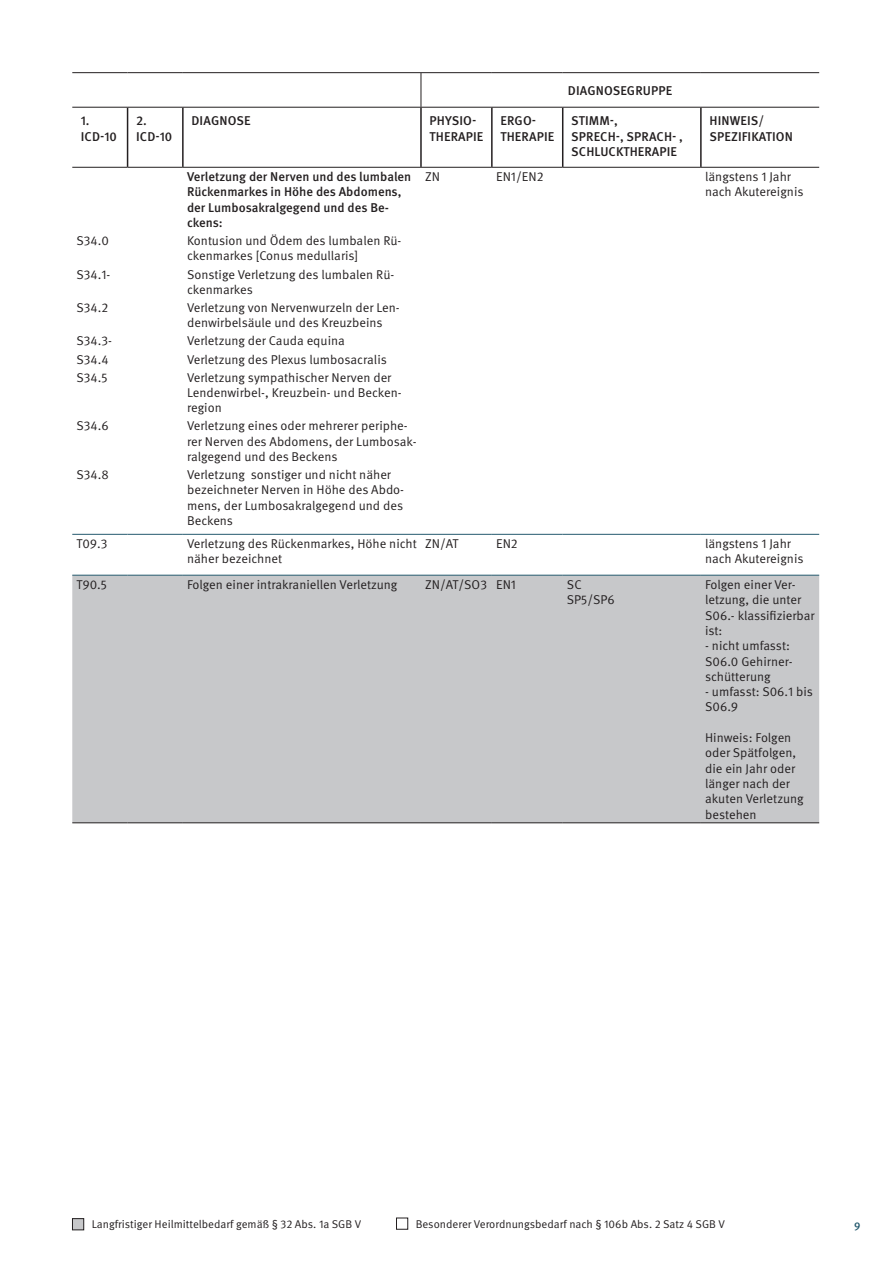
<style>
.page{position:relative;width:893px;height:1263px;background:#fff}
.page>*{position:absolute;margin:0;border:0;box-sizing:border-box;transform-origin:0 0}
.Subhead_3_Broschüre{font:12.75px/15.3px "Meta Pro";color:#231f20}
.Subhead_3_Broschüre-2{font:500 12.75px/15.3px "Meta Pro";color:#231f20}
.Copytext_Meta_Pro_No{font:11.25px "Meta Pro";color:#231f20}
.t1{font:500 11.25px "Meta Pro";color:#255a6e}
</style>
<div class="page">
<svg style="left:72px;top:73px;width:747px;height:94px"></svg>
<svg style="left:72px;top:533px;width:747px;height:42px"></svg>
<div style="left:72px;top:576px;width:747px;height:246px;background:#c7c8ca"></div>
<hr style="left:72px;top:534px;width:56px;height:1px;background:#255a6e">
<hr style="left:128px;top:534px;width:55px;height:1px;background:#255a6e">
<hr style="left:183px;top:534px;width:238px;height:1px;background:#255a6e">
<hr style="left:421px;top:534px;width:71px;height:1px;background:#255a6e">
<hr style="left:492px;top:534px;width:71px;height:1px;background:#255a6e">
<hr style="left:563px;top:534px;width:138px;height:1px;background:#255a6e">
<hr style="left:701px;top:534px;width:118px;height:1px;background:#255a6e">
<hr style="left:72px;top:575px;width:56px;height:1px;background:#255a6e">
<hr style="left:128px;top:575px;width:55px;height:1px;background:#255a6e">
<hr style="left:183px;top:575px;width:238px;height:1px;background:#255a6e">
<hr style="left:421px;top:575px;width:71px;height:1px;background:#255a6e">
<hr style="left:492px;top:575px;width:71px;height:1px;background:#255a6e">
<hr style="left:563px;top:575px;width:138px;height:1px;background:#255a6e">
<hr style="left:701px;top:575px;width:118px;height:1px;background:#255a6e">
<hr style="left:421px;top:73px;width:1px;height:34px;background:#231f20">
<hr style="left:127px;top:108px;width:1px;height:59px;background:#231f20">
<hr style="left:182px;top:108px;width:2px;height:59px;background:#231f20">
<hr style="left:420px;top:108px;width:2px;height:59px;background:#231f20">
<hr style="left:491px;top:108px;width:2px;height:59px;background:#231f20">
<hr style="left:562px;top:108px;width:1px;height:59px;background:#231f20">
<hr style="left:700px;top:108px;width:2px;height:59px;background:#231f20">
<hr style="left:72px;top:72px;width:56px;height:1px;background:#231f20">
<hr style="left:128px;top:72px;width:55px;height:1px;background:#231f20">
<hr style="left:183px;top:72px;width:238px;height:1px;background:#231f20">
<hr style="left:421px;top:72px;width:71px;height:1px;background:#231f20">
<hr style="left:492px;top:72px;width:71px;height:1px;background:#231f20">
<hr style="left:563px;top:72px;width:138px;height:1px;background:#231f20">
<hr style="left:701px;top:72px;width:118px;height:1px;background:#231f20">
<hr style="left:72px;top:107px;width:56px;height:1px;background:#231f20">
<hr style="left:128px;top:107px;width:55px;height:1px;background:#231f20">
<hr style="left:183px;top:107px;width:238px;height:1px;background:#231f20">
<hr style="left:421px;top:107px;width:71px;height:1px;background:#231f20">
<hr style="left:492px;top:107px;width:71px;height:1px;background:#231f20">
<hr style="left:563px;top:107px;width:138px;height:1px;background:#231f20">
<hr style="left:701px;top:107px;width:118px;height:1px;background:#231f20">
<hr style="left:72px;top:167px;width:56px;height:1px;background:#231f20">
<hr style="left:128px;top:167px;width:55px;height:1px;background:#231f20">
<hr style="left:183px;top:167px;width:238px;height:1px;background:#231f20">
<hr style="left:421px;top:167px;width:71px;height:1px;background:#231f20">
<hr style="left:492px;top:167px;width:71px;height:1px;background:#231f20">
<hr style="left:563px;top:167px;width:138px;height:1px;background:#231f20">
<hr style="left:701px;top:167px;width:118px;height:1px;background:#231f20">
<hr style="left:72px;top:822px;width:56px;height:1px;background:#231f20">
<hr style="left:128px;top:822px;width:55px;height:1px;background:#231f20">
<hr style="left:183px;top:822px;width:238px;height:1px;background:#231f20">
<hr style="left:421px;top:822px;width:71px;height:1px;background:#231f20">
<hr style="left:492px;top:822px;width:71px;height:1px;background:#231f20">
<hr style="left:563px;top:822px;width:138px;height:1px;background:#231f20">
<hr style="left:701px;top:822px;width:118px;height:1px;background:#231f20">
<div style="left:396px;top:1218px;width:12px;height:11px;border:1px solid #231f20"></div>
<div style="left:72px;top:1218px;width:12px;height:12px;background:#c7c8ca"></div>
<div style="left:72px;top:1218px;width:12px;height:12px;border:1px solid #231f20"></div>
<p class="Subhead_3_Broschüre-2" style="left:81px;top:114px;width:10px">1.</p>
<p class="Subhead_3_Broschüre-2" style="left:81px;top:129px;width:38px">ICD-10</p>
<p class="Subhead_3_Broschüre-2" style="left:136px;top:114px;width:12px">2.</p>
<p class="Subhead_3_Broschüre-2" style="left:136px;top:129px;width:38px">ICD-10</p>
<p class="Subhead_3_Broschüre-2" style="left:568px;top:83px;width:106px">DIAGNOSEGRUPPE</p>
<p class="Subhead_3_Broschüre-2" style="left:191px;top:114px;width:61px">DIAGNOSE</p>
<p class="Subhead_3_Broschüre-2" style="left:430px;top:114px;width:55px">PHYSIO-<br>THERAPIE</p>
<p class="Subhead_3_Broschüre-2" style="left:500px;top:114px;width:55px">ERGO-<br>THERAPIE</p>
<p class="Subhead_3_Broschüre-2" style="left:571px;top:114px;width:113px">STIMM-,<br>SPRECH-, SPRACH- ,<br>SCHLUCKTHERAPIE</p>
<p class="Subhead_3_Broschüre-2" style="left:709px;top:114px;width:85px">HINWEIS/<br>SPEZIFIKATION</p>
<p class="Subhead_3_Broschüre-2" style="left:187px;top:169px;width:226px">Verletzung der Nerven und des lumbalen<br>Rückenmarkes in Höhe des Abdomens, der Lumbosakralgegend und des Be&shy;ckens:</p>
<p class="Subhead_3_Broschüre" style="left:425px;top:169px;width:16px">ZN</p>
<p class="Subhead_3_Broschüre" style="left:496px;top:169px;width:49px">EN1/EN2</p>
<p class="Subhead_3_Broschüre" style="left:705px;top:169px;width:100px">längstens 1 Jahr nach Akutereignis</p>
<p class="Subhead_3_Broschüre" style="left:77px;top:233px;width:34px">S34.0</p>
<p class="Subhead_3_Broschüre" style="left:187px;top:233px;width:216px">Kontusion und Ödem des lumbalen Rü&shy;ckenmarkes [Conus medullaris]</p>
<p class="Subhead_3_Broschüre" style="left:77px;top:267px;width:35px">S34.1-</p>
<p class="Subhead_3_Broschüre" style="left:187px;top:267px;width:209px">Sonstige Verletzung des lumbalen Rü&shy;ckenmarkes</p>
<p class="Subhead_3_Broschüre" style="left:77px;top:300px;width:33px">S34.2</p>
<p class="Subhead_3_Broschüre" style="left:187px;top:300px;width:214px">Verletzung von Nervenwurzeln der Len&shy;denwirbelsäule und des Kreuzbeins</p>
<p class="Subhead_3_Broschüre" style="left:77px;top:334px;width:37px">S34.3-</p>
<p class="Subhead_3_Broschüre" style="left:187px;top:334px;width:159px">Verletzung der Cauda equina</p>
<p class="Subhead_3_Broschüre" style="left:77px;top:352px;width:34px">S34.4</p>
<p class="Subhead_3_Broschüre" style="left:187px;top:352px;width:201px">Verletzung des Plexus lumbosacralis</p>
<p class="Subhead_3_Broschüre" style="left:77px;top:370px;width:33px">S34.5</p>
<p class="Subhead_3_Broschüre" style="left:187px;top:370px;width:216px">Verletzung sympathischer Nerven der<br>Lendenwirbel-, Kreuzbein- und Becken&shy;region</p>
<p class="Subhead_3_Broschüre" style="left:77px;top:419px;width:34px">S34.6</p>
<p class="Subhead_3_Broschüre" style="left:187px;top:419px;width:231px">Verletzung eines oder mehrerer periphe&shy;rer Nerven des Abdomens, der Lumbosak&shy;ralgegend und des Beckens</p>
<p class="Subhead_3_Broschüre" style="left:77px;top:467px;width:34px">S34.8</p>
<p class="Subhead_3_Broschüre" style="left:187px;top:467px;width:219px">Verletzung sonstiger und nicht näher bezeichneter Nerven in Höhe des Abdo&shy;mens, der Lumbosakralgegend und des<br>Beckens</p>
<p class="Subhead_3_Broschüre" style="left:77px;top:536px;width:32px">T09.3</p>
<p class="Subhead_3_Broschüre" style="left:187px;top:536px;width:231px">Verletzung des Rückenmarkes, Höhe nicht näher bezeichnet</p>
<p class="Subhead_3_Broschüre" style="left:425px;top:536px;width:35px">ZN/AT</p>
<p class="Subhead_3_Broschüre" style="left:496px;top:536px;width:23px">EN2</p>
<p class="Subhead_3_Broschüre" style="left:705px;top:536px;width:100px">längstens 1 Jahr nach Akutereignis</p>
<p class="Subhead_3_Broschüre" style="left:77px;top:577px;width:32px">T90.5</p>
<p class="Subhead_3_Broschüre" style="left:187px;top:577px;width:212px">Folgen einer intrakraniellen Verletzung</p>
<p class="Subhead_3_Broschüre" style="left:425px;top:577px;width:63px">ZN/AT/SO3</p>
<p class="Subhead_3_Broschüre" style="left:496px;top:577px;width:21px">EN1</p>
<p class="Subhead_3_Broschüre" style="left:567px;top:577px;width:16px">SC</p>
<p class="Subhead_3_Broschüre" style="left:567px;top:593px;width:49px">SP5/SP6</p>
<p class="Subhead_3_Broschüre" style="left:705px;top:577px;width:111px">Folgen einer Ver&shy;letzung, die unter<br>S06.- klassifizierbar ist:</p>
<p class="Subhead_3_Broschüre" style="left:705px;top:639px;width:86px">- nicht umfasst:</p>
<p class="Subhead_3_Broschüre" style="left:705px;top:654px;width:89px">S06.0 Gehirner&shy;schütterung</p>
<p class="Subhead_3_Broschüre" style="left:705px;top:684px;width:109px">- umfasst: S06.1 bis<br>S06.9</p>
<p class="Subhead_3_Broschüre" style="left:705px;top:730px;width:100px">Hinweis: Folgen oder Spätfolgen, die ein Jahr oder länger nach der akuten Verletzung bestehen</p>
<p class="Copytext_Meta_Pro_No" style="left:92px;top:1217px;width:271px">Langfristiger Heilmittelbedarf gemäß § 32 Abs. 1a SGB V</p>
<p class="Copytext_Meta_Pro_No" style="left:416px;top:1217px;width:311px">Besonderer Verordnungsbedarf nach § 106b Abs. 2 Satz 4 SGB V</p>
<p class="t1" style="left:854px;top:1219px;width:8px">9</p>
</div>
